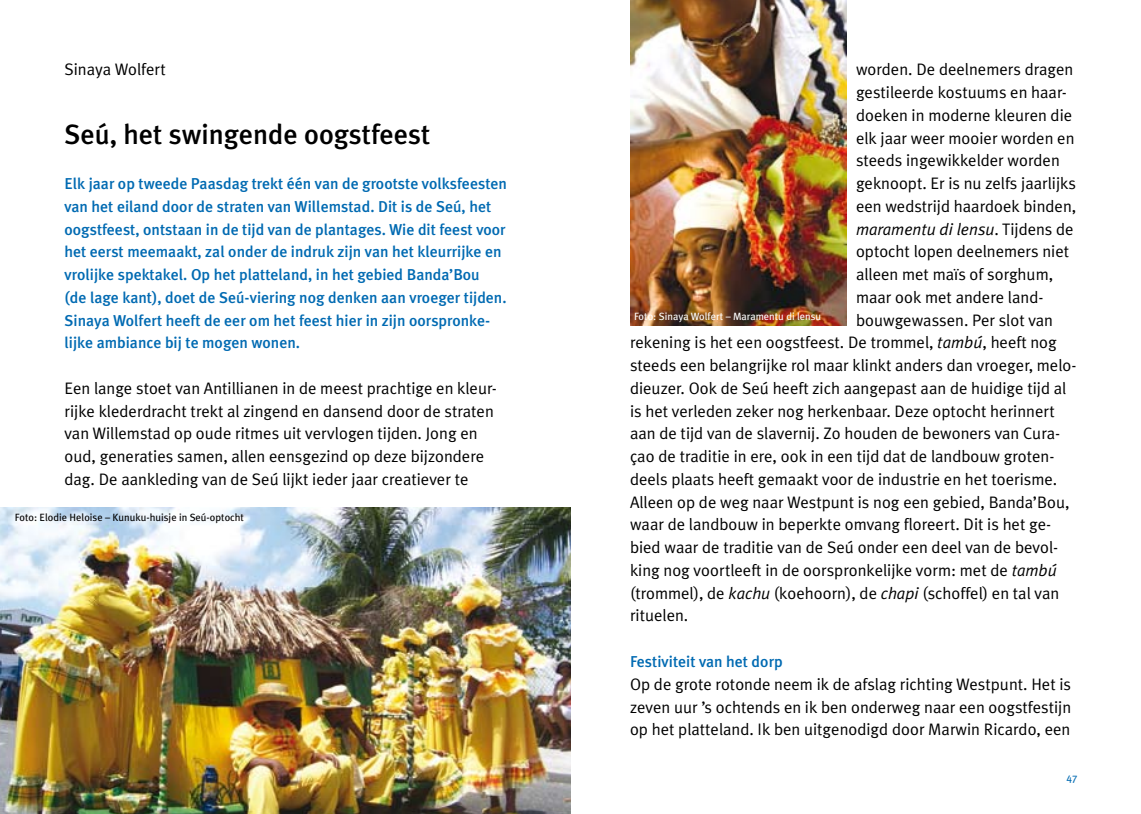
<style>
.page{position:relative;width:1141px;height:814px;background:#fff}
.page>*{position:absolute;margin:0;border:0;box-sizing:border-box;transform-origin:0 0}
.t1{font:500 28px "Meta Plus";color:#000}
.t2{font:16.62px/22.8px "Meta Plus Normal";color:#000}
.t3{font:italic 16.62px "Meta Plus Normal";color:#000}
.t4{font:500 15.75px/22.8px "Meta Plus";color:#006ab2}
.t5{font:10.5px "Meta Plus";color:#000}
.t6{font:10.5px "Meta Plus";color:#fff}
.t7{font:10.5px "Meta Plus";color:#006ab2}
.s1{font-style:normal}
.s2{font-style:italic}
</style>
<div class="page">
<img style="left:0;top:508px;width:570px;height:306px">
<img style="left:630px;top:0;width:216px;height:326px">
<p class="t2" style="left:64px;top:58px;width:103px">Sinaya Wolfert</p>
<h1 class="t1" style="left:64px;top:118px;width:367px">Seú, het swingende oogstfeest</h1>
<p class="t4" style="left:64px;top:172px;width:444px">Elk jaar op tweede Paasdag trekt één van de grootste volksfeesten van het eiland door de straten van Willemstad. Dit is de Seú, het oogstfeest, ontstaan in de tijd van de plantages. Wie dit feest voor het eerst meemaakt, zal onder de indruk zijn van het kleurrijke en vrolijke spektakel. Op het platteland, in het gebied Banda’Bou<br>(de lage kant), doet de Seú-viering nog denken aan vroeger tijden.<br>Sinaya Wolfert heeft de eer om het feest hier in zijn oorspronke&shy;lijke ambiance bij te mogen wonen.</p>
<p class="t2" style="left:64px;top:376px;width:434px">Een lange stoet van Antillianen in de meest prachtige en kleur&shy;rijke klederdracht trekt al zingend en dansend door de straten van Willemstad op oude ritmes uit vervlogen tijden. Jong en oud, generaties samen, allen eensgezind op deze bijzondere dag. De aankleding van de Seú lijkt ieder jaar creatiever te</p>
<p class="t5" style="left:15px;top:511px;width:231px">Foto: Elodie Heloise – Kunuku-huisje in Seú-optocht</p>
<p class="t2" style="left:856px;top:58px;width:219px">worden. De deelnemers dragen</p>
<p class="t2" style="left:856px;top:81px;width:212px">gestileerde kostuums en haar-</p>
<p class="t2" style="left:856px;top:103px;width:218px">doeken in moderne kleuren die</p>
<p class="t2" style="left:856px;top:126px;width:220px">elk jaar weer mooier worden en</p>
<p class="t2" style="left:856px;top:149px;width:205px">steeds ingewikkelder worden</p>
<p class="t2" style="left:856px;top:172px;width:221px">geknoopt. Er is nu zelfs jaarlijks</p>
<p class="t2" style="left:856px;top:194px;width:222px">een wedstrijd haardoek binden,</p>
<p class="t3" style="left:856px;top:219px;width:219px">maramentu di lensu<span class="s1">. Tijdens de</span></p>
<p class="t2" style="left:856px;top:240px;width:215px">optocht lopen deelnemers niet</p>
<p class="t2" style="left:856px;top:263px;width:199px">alleen met maïs of sorghum,</p>
<p class="t2" style="left:856px;top:285px;width:189px">maar ook met andere land-</p>
<p class="t2" style="left:856px;top:308px;width:199px">bouwgewassen. Per slot van</p>
<p class="t2" style="left:630px;top:331px;width:428px">rekening is het een oogstfeest. De trommel, <span class="s2">tambú</span>, heeft nog</p>
<p class="t2" style="left:630px;top:354px;width:448px">steeds een belangrijke rol maar klinkt anders dan vroeger, melo-</p>
<p class="t2" style="left:630px;top:376px;width:438px">dieuzer. Ook de Seú heeft zich aangepast aan de huidige tijd al</p>
<p class="t2" style="left:630px;top:399px;width:426px">is het verleden zeker nog herkenbaar. Deze optocht herinnert</p>
<p class="t2" style="left:630px;top:422px;width:432px">aan de tijd van de slavernij. Zo houden de bewoners van Cura-</p>
<p class="t2" style="left:630px;top:445px;width:426px">çao de traditie in ere, ook in een tijd dat de landbouw groten-</p>
<p class="t2" style="left:630px;top:467px;width:429px">deels plaats heeft gemaakt voor de industrie en het toerisme.</p>
<p class="t2" style="left:630px;top:490px;width:441px">Alleen op de weg naar Westpunt is nog een gebied, Banda’Bou,</p>
<p class="t2" style="left:630px;top:513px;width:423px">waar de landbouw in beperkte omvang floreert. Dit is het ge-</p>
<p class="t2" style="left:630px;top:535px;width:430px">bied waar de traditie van de Seú onder een deel van de bevol-</p>
<p class="t2" style="left:630px;top:558px;width:428px">king nog voortleeft in de oorspronkelijke vorm: met de <span class="s2">tambú</span></p>
<p class="t2" style="left:630px;top:581px;width:431px">(trommel), de <span class="s2">kachu</span> (koehoorn), de <span class="s2">chapi</span> (schoffel) en tal van</p>
<p class="t2" style="left:630px;top:604px;width:60px">rituelen.</p>
<p class="t4" style="left:630px;top:650px;width:154px">Festiviteit van het dorp</p>
<p class="t2" style="left:630px;top:672px;width:443px;text-align:justify">Op de grote rotonde neem ik de afslag richting Westpunt. Het is zeven uur ’s ochtends en ik ben onderweg naar een oogstfestijn op het platteland. Ik ben uitgenodigd door Marwin Ricardo, een</p>
<p class="t6" style="left:634px;top:310px;width:189px">Foto: Sinaya Wolfert – Maramentu di lensu</p>
<p class="t7" style="left:1066px;top:771px;width:13px">47</p>
</div>
